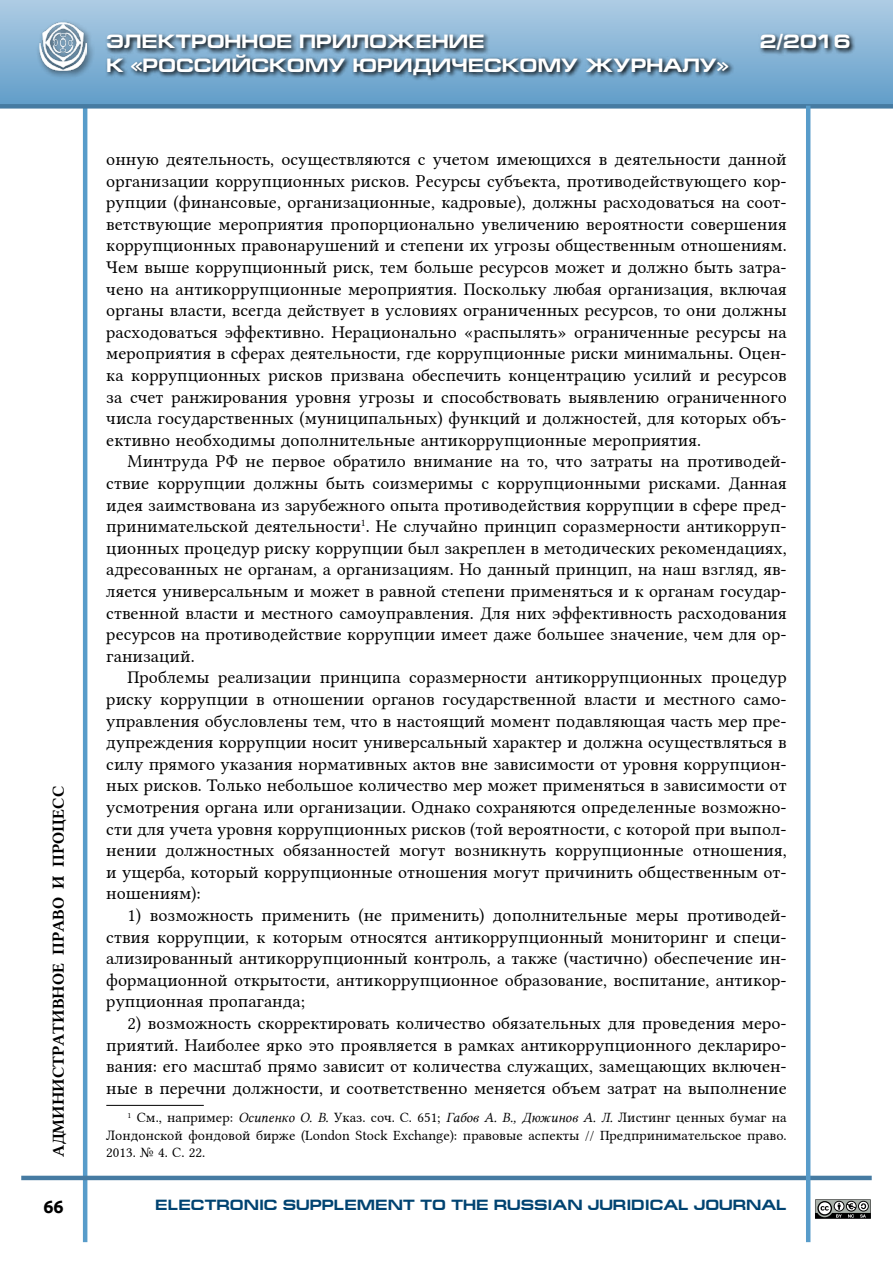
<style>
.page{position:relative;width:893px;height:1263px;background:#fff}
.page>*{position:absolute;margin:0;border:0;box-sizing:border-box;transform-origin:0 0}
.t1{font:700 19.5px "Europe Ext";color:#fff}
.t2{font:18px/21.6px "Lin Libertine";color:#000;text-align:justify}
.t3{font:700 18px "Ubuntu";color:#000}
.t4{font:16.5px "Lin Libertine B";color:#000}
.t5{font:700 15px "Europe Ext";color:#004371}
.t6{font:14.25px/17.1px "Lin Libertine";color:#000;text-align:justify}
.s1{font-family:"Lin Libertine I"}
</style>
<div class="page">
<div style="left:0;top:0;width:893px;height:106px;background:linear-gradient(to bottom,#aecce4,#619dc9)"></div>
<hr style="left:83px;top:106px;width:4px;height:1136px;background:#589cca">
<hr style="left:21px;top:1176px;width:851px;height:4px;background:#467ba2">
<div style="left:0;top:104px;width:893px;height:5px;background:#467ba2"></div>
<div style="left:35px;top:19px;width:60px;height:60px;background:#000;opacity:.63"></div>
<img style="left:39px;top:23px;width:48px;height:47px">
<svg style="left:105px;top:31px;width:751px;height:50px;background:#6b90ab"></svg>
<hr style="left:806px;top:106px;width:4px;height:1136px;background:#589cca">
<svg style="left:815px;top:1199px;width:56px;height:20px"></svg>
<hr style="left:106px;top:1105px;width:98px;height:1px;background:#000">
<p class="t4" style="left:47px;top:1157px;width:373px;rotate:-90deg">административное право и процесс</p>
<p class="t3" style="left:43px;top:1196px;width:22px">66</p>
<p class="t1" style="left:106px;top:31px;width:380px">ЭЛЕКТРОННОЕ ПРИЛОЖЕНИЕ</p>
<p class="t1" style="left:760px;top:31px;width:92px">2/2016</p>
<p class="t1" style="left:106px;top:54px;width:624px">К «РОССИЙСКОМУ ЮРИДИЧЕСКОМУ ЖУРНАЛУ»</p>
<p class="t2" style="left:106px;top:146px;width:682px">онную деятельность, осуществляются с учетом имеющихся в деятельности данной организации коррупционных рисков. Ресурсы субъекта, противодействующего кор&shy;рупции (финансовые, организационные, кадровые), должны расходоваться на соот&shy;ветствующие мероприятия пропорционально увеличению вероятности совершения коррупционных правонарушений и степени их угрозы общественным отношениям.<br>Чем выше коррупционный риск, тем больше ресурсов может и должно быть затра&shy;чено на антикоррупционные мероприятия. Поскольку любая организация, включая органы власти, всегда действует в условиях ограниченных ресурсов, то они должны расходоваться эффективно. Нерационально «распылять» ограниченные ресурсы на мероприятия в сферах деятельности, где коррупционные риски минимальны. Оцен&shy;ка коррупционных рисков призвана обеспечить концентрацию усилий и ресурсов за счет ранжирования уровня угрозы и способствовать выявлению ограниченного числа государственных (муниципальных) функций и должностей, для которых объ&shy;ективно необходимы дополнительные антикоррупционные мероприятия.</p>
<p class="t2" style="left:106px;top:449px;width:682px;text-indent:21px">Минтруда РФ не первое обратило внимание на то, что затраты на противодей&shy;ствие коррупции должны быть соизмеримы с коррупционными рисками. Данная идея заимствована из зарубежного опыта противодействия коррупции в сфере пред&shy;принимательской деятельности<sup>1</sup>. Не случайно принцип соразмерности антикорруп&shy;ционных процедур риску коррупции был закреплен в методических рекомендациях, адресованных не органам, а организациям. Но данный принцип, на наш взгляд, яв&shy;ляется универсальным и может в равной степени применяться и к органам государ&shy;ственной власти и местного самоуправления. Для них эффективность расходования ресурсов на противодействие коррупции имеет даже большее значение, чем для ор&shy;ганизаций.</p>
<p class="t2" style="left:106px;top:665px;width:682px;text-indent:21px">Проблемы реализации принципа соразмерности антикоррупционных процедур риску коррупции в отношении органов государственной власти и местного само&shy;управления обусловлены тем, что в настоящий момент подавляющая часть мер пре&shy;дупреждения коррупции носит универсальный характер и должна осуществляться в силу прямого указания нормативных актов вне зависимости от уровня коррупцион&shy;ных рисков. Только небольшое количество мер может применяться в зависимости от усмотрения органа или организации. Однако сохраняются определенные возможно&shy;сти для учета уровня коррупционных рисков (той вероятности, с которой при выпол&shy;нении должностных обязанностей могут возникнуть коррупционные отношения, и ущерба, который коррупционные отношения могут причинить общественным от&shy;ношениям):</p>
<p class="t2" style="left:106px;top:902px;width:682px;text-indent:21px">1) возможность применить (не применить) дополнительные меры противодей&shy;ствия коррупции, к которым относятся антикоррупционный мониторинг и специ&shy;ализированный антикоррупционный контроль, а также (частично) обеспечение ин&shy;формационной открытости, антикоррупционное образование, воспитание, антикор&shy;рупционная пропаганда;</p>
<p class="t2" style="left:106px;top:1010px;width:682px;text-indent:21px">2) возможность скорректировать количество обязательных для проведения меро&shy;приятий. Наиболее ярко это проявляется в рамках антикоррупционного деклариро&shy;вания: его масштаб прямо зависит от количества служащих, замещающих включен&shy;ные в перечни должности, и соответственно меняется объем затрат на выполнение</p>
<p class="t6" style="left:106px;top:1108px;width:682px;text-indent:21px"><sup>1</sup> См., например: <span class="s1">Осипенко О. В.</span> Указ. соч. С. 651; <span class="s1">Габов А. В., Дюжинов А. Л.</span> Листинг ценных бумаг на Лондонской фондовой бирже (London Stock Exchange): правовые аспекты // Предпринимательское право.<br>2013. № 4. С. 22.</p>
<p class="t5" style="left:155px;top:1196px;width:633px">ELECTRONIC SUPPLEMENT TO THE RUSSIAN JURIDICAL JOURNAL</p>
</div>
